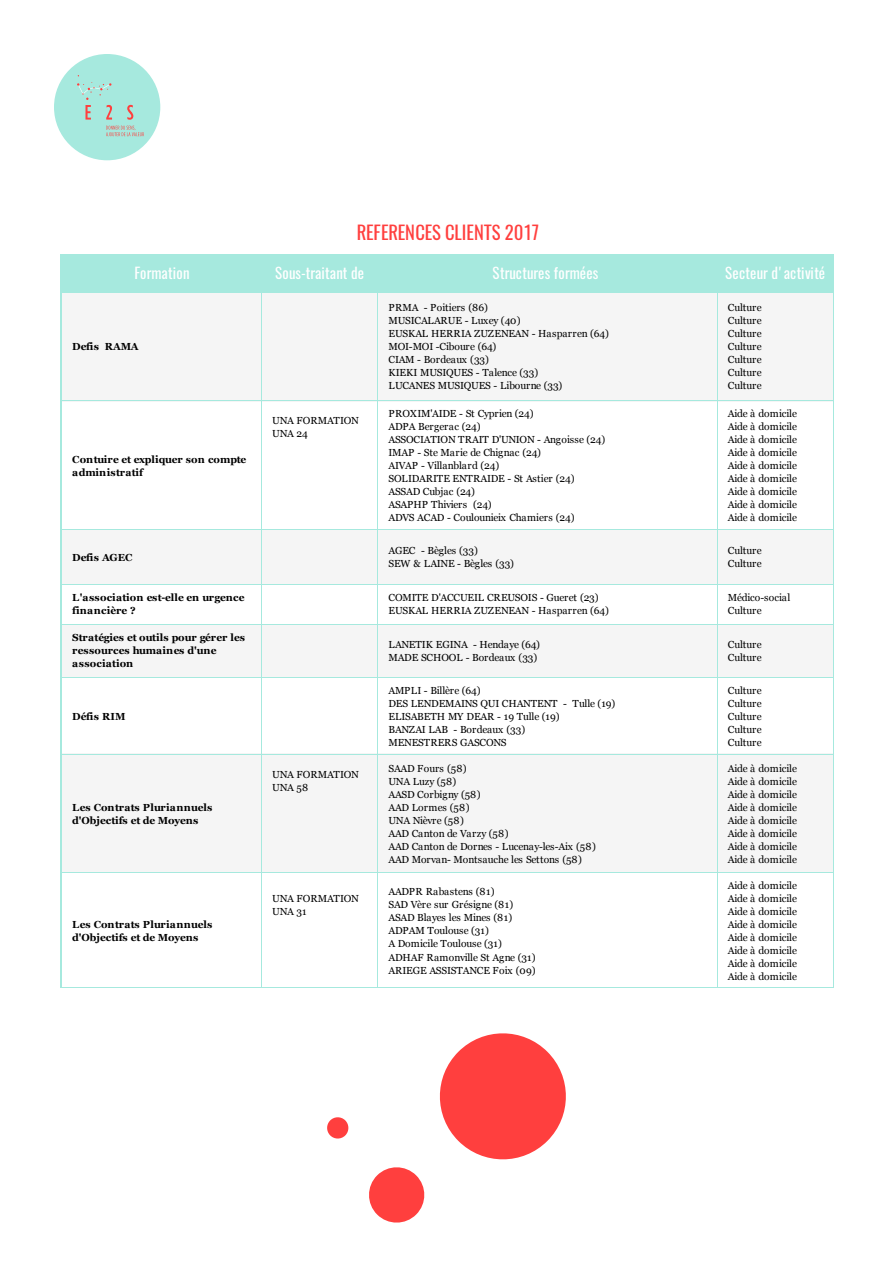
<style>
.page{position:relative;width:893px;height:1263px;background:#fff}
.page>*{position:absolute;margin:0;border:0;box-sizing:border-box;transform-origin:0 0}
.t1{font:18.6px "Oswald";letter-spacing:-.005em;color:#ff3f3e}
.t2{font:14.85px "Oswald";letter-spacing:.01em;color:#fff}
.t3{font:10.2px/13px "Georgia";letter-spacing:-.015em;color:#000}
.t4{font:700 10.2px/13px "Georgia";color:#000}
.t5{font:700 10.2px "Georgia";letter-spacing:-.025em;color:#000}
</style>
<div class="page">
<div style="left:54px;top:54px;width:106px;height:106px;background:#a6e9de;border-radius:50%"></div>
<svg style="left:77px;top:82px;width:35px;height:38px"></svg>
<svg style="left:127px;top:105px;width:6px;height:15px"></svg>
<svg style="left:106px;top:126px;width:38px;height:10px"></svg>
<div style="left:62px;top:255px;width:772px;height:38px;background:#a6e9de"></div>
<div style="left:62px;top:292px;width:772px;height:109px;background:#f5f5f5"></div>
<div style="left:62px;top:529px;width:772px;height:56px;background:#f5f5f5"></div>
<div style="left:62px;top:624px;width:772px;height:54px;background:#f5f5f5"></div>
<div style="left:62px;top:754px;width:772px;height:119px;background:#f5f5f5"></div>
<hr style="left:60px;top:254px;width:2px;height:734px;background:#a6e9de">
<hr style="left:261px;top:256px;width:1px;height:732px;background:#a6e9de">
<hr style="left:377px;top:256px;width:1px;height:732px;background:#a6e9de">
<hr style="left:717px;top:256px;width:1px;height:732px;background:#a6e9de">
<hr style="left:833px;top:256px;width:1px;height:732px;background:#a6e9de">
<hr style="left:62px;top:254px;width:772px;height:2px;background:#a6e9de">
<hr style="left:62px;top:292px;width:772px;height:1px;background:#a6e9de">
<hr style="left:62px;top:400px;width:772px;height:1px;background:#a6e9de">
<hr style="left:62px;top:529px;width:772px;height:1px;background:#a6e9de">
<hr style="left:62px;top:584px;width:772px;height:1px;background:#a6e9de">
<hr style="left:62px;top:624px;width:772px;height:1px;background:#a6e9de">
<hr style="left:62px;top:677px;width:772px;height:1px;background:#a6e9de">
<hr style="left:62px;top:754px;width:772px;height:1px;background:#a6e9de">
<hr style="left:62px;top:872px;width:772px;height:1px;background:#a6e9de">
<hr style="left:62px;top:987px;width:772px;height:1px;background:#a6e9de">
<svg style="left:369px;top:1167px;width:56px;height:56px"></svg>
<svg style="left:327px;top:1117px;width:22px;height:22px"></svg>
<svg style="left:439px;top:1033px;width:127px;height:127px"></svg>
<h1 class="t1" style="left:357px;top:215px;width:183px">REFERENCES CLIENTS 2017</h1>
<h2 class="t2" style="left:135px;top:259px;width:56px">Formation</h2>
<h2 class="t2" style="left:275px;top:259px;width:90px">Sous-traitant de</h2>
<h2 class="t2" style="left:493px;top:259px;width:107px">Structures formées</h2>
<h2 class="t2" style="left:725px;top:259px;width:102px">Secteur d'activité</h2>
<p class="t5" style="left:72px;top:339px;width:68px">Defis RAMA</p>
<p class="t4" style="left:72px;top:452px;width:176px">Contuire et expliquer son compte administratif</p>
<p class="t3" style="left:388px;top:301px;width:222px">PRMA - Poitiers (86)<br>MUSICALARUE - Luxey (40)<br>EUSKAL HERRIA ZUZENEAN - Hasparren (64)<br>MOI-MOI -Ciboure (64)<br>CIAM - Bordeaux (33)<br>KIEKI MUSIQUES - Talence (33)<br>LUCANES MUSIQUES - Libourne (33)</p>
<p class="t3" style="left:728px;top:301px;width:35px;text-align:justify">Culture Culture Culture Culture Culture Culture Culture</p>
<p class="t3" style="left:272px;top:413px;width:88px">UNA FORMATION<br>UNA 24</p>
<p class="t3" style="left:388px;top:407px;width:218px">PROXIM'AIDE - St Cyprien (24)<br>ADPA Bergerac (24)<br>ASSOCIATION TRAIT D'UNION - Angoisse (24)<br>IMAP - Ste Marie de Chignac (24)<br>AIVAP - Villanblard (24)<br>SOLIDARITE ENTRAIDE - St Astier (24)<br>ASSAD Cubjac (24)<br>ASAPHP Thiviers (24)<br>ADVS ACAD - Coulounieix Chamiers (24)</p>
<p class="t3" style="left:728px;top:407px;width:71px;text-align:justify">Aide à domicile Aide à domicile Aide à domicile Aide à domicile Aide à domicile Aide à domicile Aide à domicile Aide à domicile Aide à domicile</p>
<p class="t4" style="left:72px;top:550px;width:62px">Defis AGEC</p>
<p class="t3" style="left:388px;top:543px;width:127px">AGEC - Bègles (33)<br>SEW &amp; LAINE - Bègles (33)</p>
<p class="t3" style="left:728px;top:543px;width:35px">Culture<br>Culture</p>
<p class="t4" style="left:72px;top:591px;width:174px">L'association est-elle en urgence financière ?</p>
<p class="t3" style="left:388px;top:591px;width:222px">COMITE D'ACCUEIL CREUSOIS - Gueret (23)<br>EUSKAL HERRIA ZUZENEAN - Hasparren (64)</p>
<p class="t3" style="left:728px;top:591px;width:64px">Médico-social<br>Culture</p>
<p class="t4" style="left:72px;top:631px;width:174px">Stratégies et outils pour gérer les ressources humaines d'une association</p>
<p class="t3" style="left:388px;top:637px;width:153px">LANETIK EGINA - Hendaye (64)<br>MADE SCHOOL - Bordeaux (33)</p>
<p class="t3" style="left:728px;top:637px;width:35px">Culture<br>Culture</p>
<p class="t4" style="left:72px;top:709px;width:55px">Défis RIM</p>
<p class="t4" style="left:72px;top:800px;width:142px">Les Contrats Pluriannuels d'Objectifs et de Moyens</p>
<p class="t4" style="left:72px;top:917px;width:142px">Les Contrats Pluriannuels d'Objectifs et de Moyens</p>
<p class="t3" style="left:388px;top:683px;width:228px">AMPLI - Billère (64)<br>DES LENDEMAINS QUI CHANTENT - Tulle (19)<br>ELISABETH MY DEAR - 19 Tulle (19)<br>BANZAI LAB - Bordeaux (33)<br>MENESTRERS GASCONS</p>
<p class="t3" style="left:728px;top:683px;width:35px;text-align:justify">Culture Culture Culture Culture Culture</p>
<p class="t3" style="left:272px;top:768px;width:88px">UNA FORMATION<br>UNA 58</p>
<p class="t3" style="left:388px;top:761px;width:209px">SAAD Fours (58)<br>UNA Luzy (58)<br>AASD Corbigny (58)<br>AAD Lormes (58)<br>UNA Nièvre (58)<br>AAD Canton de Varzy (58)<br>AAD Canton de Dornes - Lucenay-les-Aix (58)<br>AAD Morvan- Montsauche les Settons (58)</p>
<p class="t3" style="left:728px;top:761px;width:71px;text-align:justify">Aide à domicile Aide à domicile Aide à domicile Aide à domicile Aide à domicile Aide à domicile Aide à domicile Aide à domicile</p>
<p class="t3" style="left:272px;top:891px;width:88px">UNA FORMATION<br>UNA 31</p>
<p class="t3" style="left:388px;top:885px;width:149px">AADPR Rabastens (81)<br>SAD Vère sur Grésigne (81)<br>ASAD Blayes les Mines (81)<br>ADPAM Toulouse (31)<br>A Domicile Toulouse (31)<br>ADHAF Ramonville St Agne (31)<br>ARIEGE ASSISTANCE Foix (09)</p>
<p class="t3" style="left:728px;top:878px;width:71px;text-align:justify">Aide à domicile Aide à domicile Aide à domicile Aide à domicile Aide à domicile Aide à domicile Aide à domicile Aide à domicile</p>
</div>
